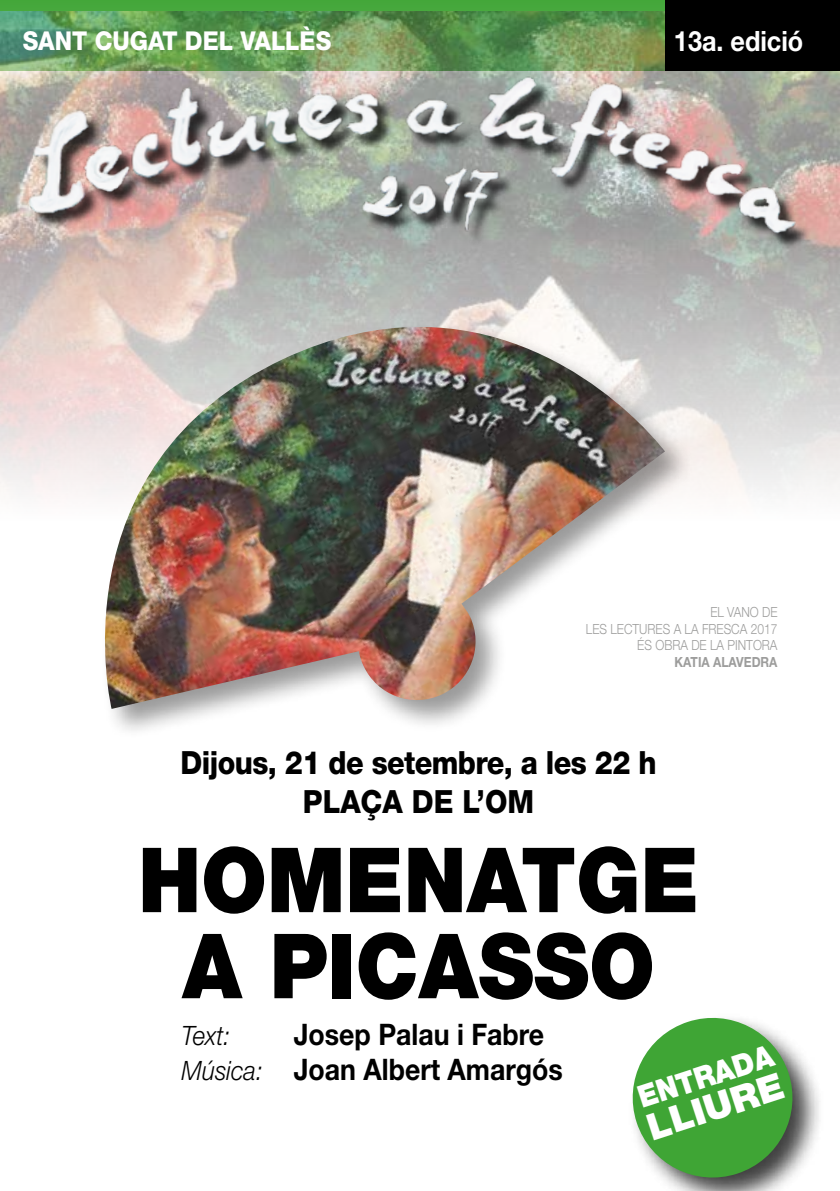
<style>
.page{position:relative;width:840px;height:1191px;background:#fff}
.page>*{position:absolute;margin:0;border:0;box-sizing:border-box;transform-origin:0 0}
.t1{font:900 90px/86px "Helvetica Neue LT Std";color:#000;text-align:center;scale:.92 1}
.t2{font:900 36.8px "Helvetica Neue LT Std";color:#fff}
.t3{font:800 32px/38.4px "Helvetica Neue LT Std";letter-spacing:-.02em;color:#000;text-align:center;scale:.9 1}
.t4{font:900 30.6px "Helvetica Neue LT Std";color:#fff;scale:.9 1}
.t5{font:700 29.6px/35.6px "Helvetica Neue LT Std";color:#000;scale:.9 1}
.t6{font:700 28px "Helvetica Neue LT Std";color:#fff;scale:.9 1}
.t7{font:italic 300 26.6px "Helvetica Neue LT Std";color:#000;scale:.9 1}
.t8{font:800 26px "Helvetica Neue LT Std";color:#fff;scale:.9 1}
.t9{font:300 14px/16.8px "Helvetica Neue LT Std";color:#9d9d9c;text-align:right;scale:.86 1}
.t10{font:700 14px "Helvetica Neue LT Std";color:#9d9d9c;scale:.86 1}
.s1{font-weight:300;font-style:italic;font-size:26.6px}
</style>
<div class="page">
<svg style="left:0;top:0;width:664px;height:12px;background:#46a53d"></svg>
<img style="left:0;top:12px;width:839px;height:485px">
<img style="left:7px;top:43px;width:822px;height:210px">
<div style="left:664px;top:0;width:175px;height:71px;background:#000"></div>
<div style="left:100px;top:322px;width:595px;height:417px;background:#000;opacity:.4"></div>
<img style="left:53px;top:327px;width:611px;height:382px">
<div style="left:627px;top:1013px;width:197px;height:178px;background:#000;opacity:.75"></div>
<svg style="left:627px;top:1013px;width:174px;height:174px"></svg>
<h3 class="t8" style="left:23px;top:25px;width:344px">SANT CUGAT DEL VALLÈS</h3>
<h3 class="t6" style="left:673px;top:24px;width:145px">13a. edició</h3>
<p class="t9" style="left:585px;top:603px;width:224px">EL VANO DE<br>LES LECTURES A LA FRESCA 2017<br>ÉS OBRA DE LA PINTORA</p>
<p class="t10" style="left:674px;top:653px;width:121px">KATIA ALAVEDRA</p>
<h3 class="t3" style="left:180px;top:743px;width:530px">Dijous, 21 de setembre, a les 22 h<br>PLAÇA DE L’OM</h3>
<h1 class="t1" style="left:138px;top:836px;width:610px">HOMENATGE<br>A PICASSO</h1>
<h3 class="t7" style="left:181px;top:1019px;width:55px">Text:</h3>
<h3 class="t5" style="left:181px;top:1015px;width:425px;text-indent:112px">Josep Palau i Fabre<br><span class="s1">Música:</span> Joan Albert Amargós</h3>
<h3 class="t4" style="left:632px;top:1080px;width:158px;rotate:-18deg">ENTRADA</h3>
<h2 class="t2" style="left:641px;top:1107px;width:143px;rotate:-18deg">LLIURE</h2>
</div>
